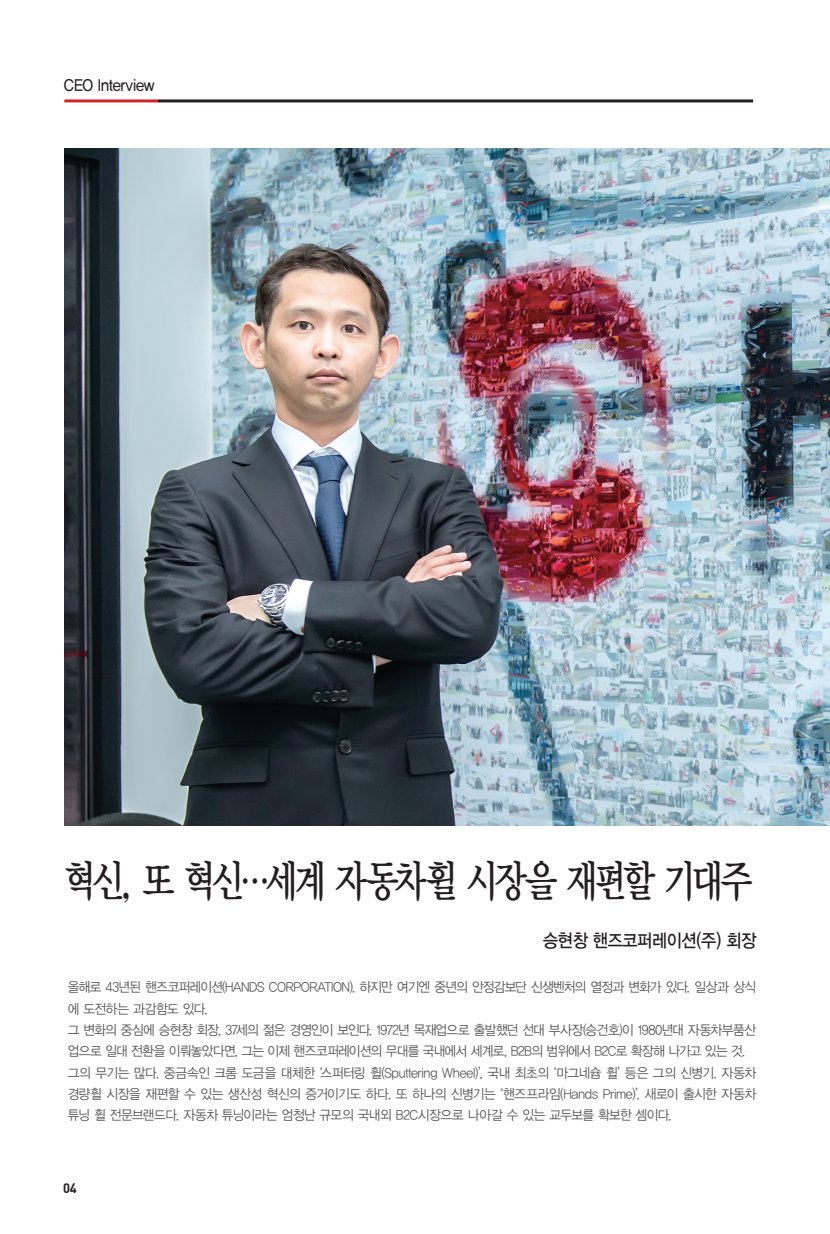
<style>
.page{position:relative;width:830px;height:1234px;background:#fff}
.page>*{position:absolute;margin:0;border:0;box-sizing:border-box;transform-origin:0 0}
.본문{font:43.5px "YDVY Mj O14";letter-spacing:-.115em;color:#231f20;scale:.79 1}
.t1{font:18.3px "YDVYGO13";letter-spacing:-.02em;color:#231f20;scale:.9 1}
.t2{font:16.5px "YDVYGO13";letter-spacing:-.02em;color:#231f20;scale:.9 1}
.본문-2{font:13.5px/21.3px "YDVYGO12";letter-spacing:-.05em;color:#57585a;scale:.94 1}
.t3{font:13.5px "Dinbol";color:#231f20;scale:.95 1}
</style>
<div class="page">
<img style="left:65px;top:149px;width:764px;height:676px">
<hr style="left:158px;top:99px;width:594px;height:3px;background:#231f20">
<hr style="left:64px;top:99px;width:94px;height:3px;background:#d1232a">
<p class="t2" style="left:64px;top:75px;width:102px">CEO Interview</p>
<p class="본문" style="left:64px;top:854px;width:873px">혁신, 또 혁신…세계 자동차휠 시장을 재편할 기대주</p>
<p class="t1" style="left:543px;top:929px;width:238px">승현창 핸즈코퍼레이션(주) 회장</p>
<p class="본문-2" style="left:68px;top:976px;width:733px">올해로 43년된 핸즈코퍼레이션(HANDS CORPORATION). 하지만 여기엔 중년의 안정감보단 신생벤처의 열정과 변화가 있다. 일상과 상식 에 도전하는 과감함도 있다.</p>
<p class="본문-2" style="left:68px;top:1019px;width:733px">그 변화의 중심에 승현창 회장, 37세의 젊은 경영인이 보인다. 1972년 목재업으로 출발했던 선대 부사장(승건호)이 1980년대 자동차부품산 업으로 일대 전환을 이뤄놓았다면, 그는 이제 핸즈코퍼레이션의 무대를 국내에서 세계로, B2B의 범위에서 B2C로 확장해 나가고 있는 것.</p>
<p class="본문-2" style="left:68px;top:1061px;width:733px;text-align:justify">그의 무기는 많다. 중금속인 크롬 도금을 대체한 ‘스퍼터링 휠(Sputtering Wheel)’, 국내 최초의 ‘마그네슙 휠’ 등은 그의 신병기. 자동차 경량휠 시장을 재편할 수 있는 생산성 혁신의 증거이기도 하다. 또 하나의 신병기는 ‘핸즈프라임(Hands Prime)’. 새로이 출시한 자동차 튜닝 휠 전문브랜드다. 자동차 튜닝이라는 엄청난 규모의 국내외 B2C시장으로 나아갈 수 있는 교두보를 확보한 셈이다.</p>
<p class="t3" style="left:63px;top:1179px;width:16px">04</p>
</div>
